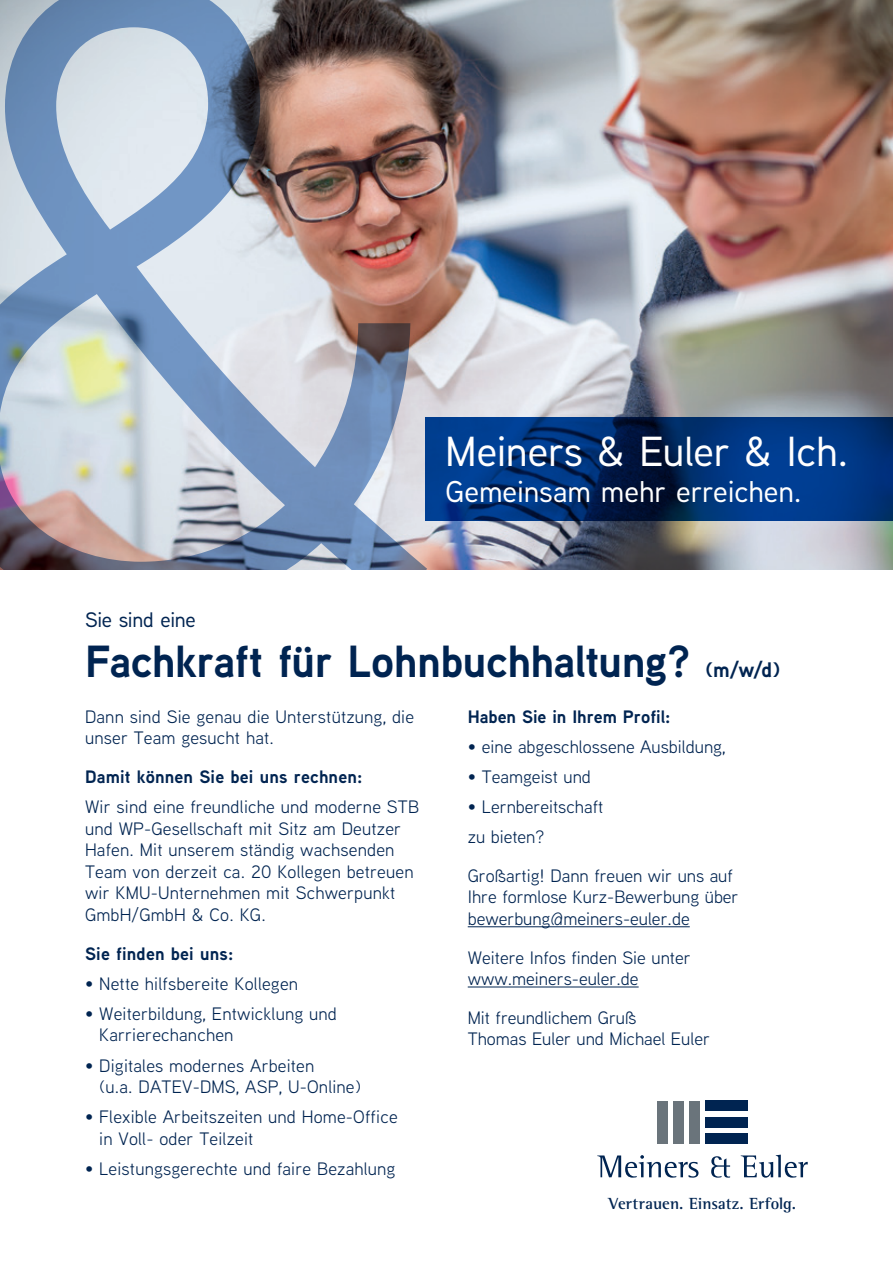
<style>
.page{position:relative;width:893px;height:1263px;background:#fff}
.page>*{position:absolute;margin:0;border:0;box-sizing:border-box;transform-origin:0 0}
.t1{font:700 45px "Aaux Next";letter-spacing:-.01em;color:#002451}
.t2{font:500 42px "Aaux Next";letter-spacing:-.005em;color:#fff}
.t3{font:500 30px "Aaux Next";color:#fff}
.t4{font:500 21px "Aaux Next";letter-spacing:-.015em;color:#002451}
.t5{font:18px/21.6px "Aaux Next";letter-spacing:.01em;color:#002451}
.t6{font:700 18px "Aaux Next";letter-spacing:.01em;color:#002451}
.t7{font:700 16.5px "Rotis Semi Serif";color:#002451}
.s1{font-size:21px}
</style>
<div class="page">
<img style="left:427px;top:0;width:466px;height:570px">
<img style="left:0;top:0;width:427px;height:570px">
<svg style="left:425px;top:418px;width:468px;height:103px;background:#003175"></svg>
<hr style="left:468px;top:926px;width:222px;height:1px;background:#002451">
<hr style="left:468px;top:986px;width:171px;height:1px;background:#002451">
<svg style="left:597px;top:1155px;width:101px;height:23px"></svg>
<svg style="left:711px;top:1156px;width:19px;height:22px"></svg>
<svg style="left:741px;top:1154px;width:67px;height:24px"></svg>
<div style="left:657px;top:1100px;width:11px;height:43px;background:#6a747b"></div>
<div style="left:689px;top:1100px;width:11px;height:43px;background:#6a747b"></div>
<div style="left:673px;top:1100px;width:11px;height:43px;background:#6a747b"></div>
<div style="left:705px;top:1133px;width:43px;height:10px;background:#002451"></div>
<div style="left:705px;top:1100px;width:43px;height:11px;background:#002451"></div>
<div style="left:705px;top:1117px;width:43px;height:10px;background:#002451"></div>
<h2 class="t2" style="left:445px;top:423px;width:404px">Meiners &amp; Euler &amp; Ich.</h2>
<h3 class="t3" style="left:445px;top:471px;width:358px">Gemeinsam mehr erreichen.</h3>
<p class="t4" style="left:85px;top:605px;width:112px">Sie sind eine</p>
<h1 class="t1" style="left:85px;top:629px;width:697px">Fachkraft für Lohnbuchhaltung? <span class="s1">(m/w/d)</span></h1>
<p class="t6" style="left:468px;top:704px;width:204px">Haben Sie in Ihrem Profil:</p>
<p class="t5" style="left:468px;top:735px;width:259px">• eine abgeschlossene Ausbildung,</p>
<p class="t5" style="left:468px;top:765px;width:125px">• Teamgeist und</p>
<p class="t5" style="left:468px;top:791px;width:137px;line-height:30.2px">• Lernbereitschaft zu bieten?</p>
<p class="t5" style="left:468px;top:864px;width:272px">Großartig! Dann freuen wir uns auf<br>Ihre formlose Kurz-Bewerbung über bewerbung@meiners-euler.de</p>
<p class="t5" style="left:468px;top:946px;width:224px">Weitere Infos finden Sie unter www.meiners-euler.de</p>
<p class="t5" style="left:468px;top:1006px;width:244px">Mit freundlichem Gruß<br>Thomas Euler und Michael Euler</p>
<p class="t5" style="left:85px;top:705px;width:331px">Dann sind Sie genau die Unterstützung, die unser Team gesucht hat.</p>
<p class="t6" style="left:85px;top:764px;width:279px">Damit können Sie bei uns rechnen:</p>
<p class="t5" style="left:85px;top:795px;width:336px">Wir sind eine freundliche und moderne STB und WP-Gesellschaft mit Sitz am Deutzer Hafen. Mit unserem ständig wachsenden Team von derzeit ca. 20 Kollegen betreuen wir KMU-Unternehmen mit Schwerpunkt GmbH/GmbH &amp; Co. KG.</p>
<p class="t6" style="left:85px;top:941px;width:150px">Sie finden bei uns:</p>
<p class="t5" style="left:85px;top:972px;width:215px">• Nette hilfsbereite Kollegen</p>
<p class="t5" style="left:99px;top:1002px;width:239px;text-indent:-14px">• Weiterbildung, Entwicklung und<br>Karrierechanchen</p>
<p class="t5" style="left:99px;top:1054px;width:263px;text-indent:-14px">• Digitales modernes Arbeiten<br>(u.a. DATEV-DMS, ASP, U-Online)</p>
<p class="t5" style="left:99px;top:1105px;width:300px;text-indent:-14px">• Flexible Arbeitszeiten und Home-Office in Voll- oder Teilzeit</p>
<p class="t5" style="left:85px;top:1157px;width:312px">• Leistungsgerechte und faire Bezahlung</p>
<p class="t7" style="left:608px;top:1193px;width:189px">Vertrauen. Einsatz. Erfolg.</p>
</div>
